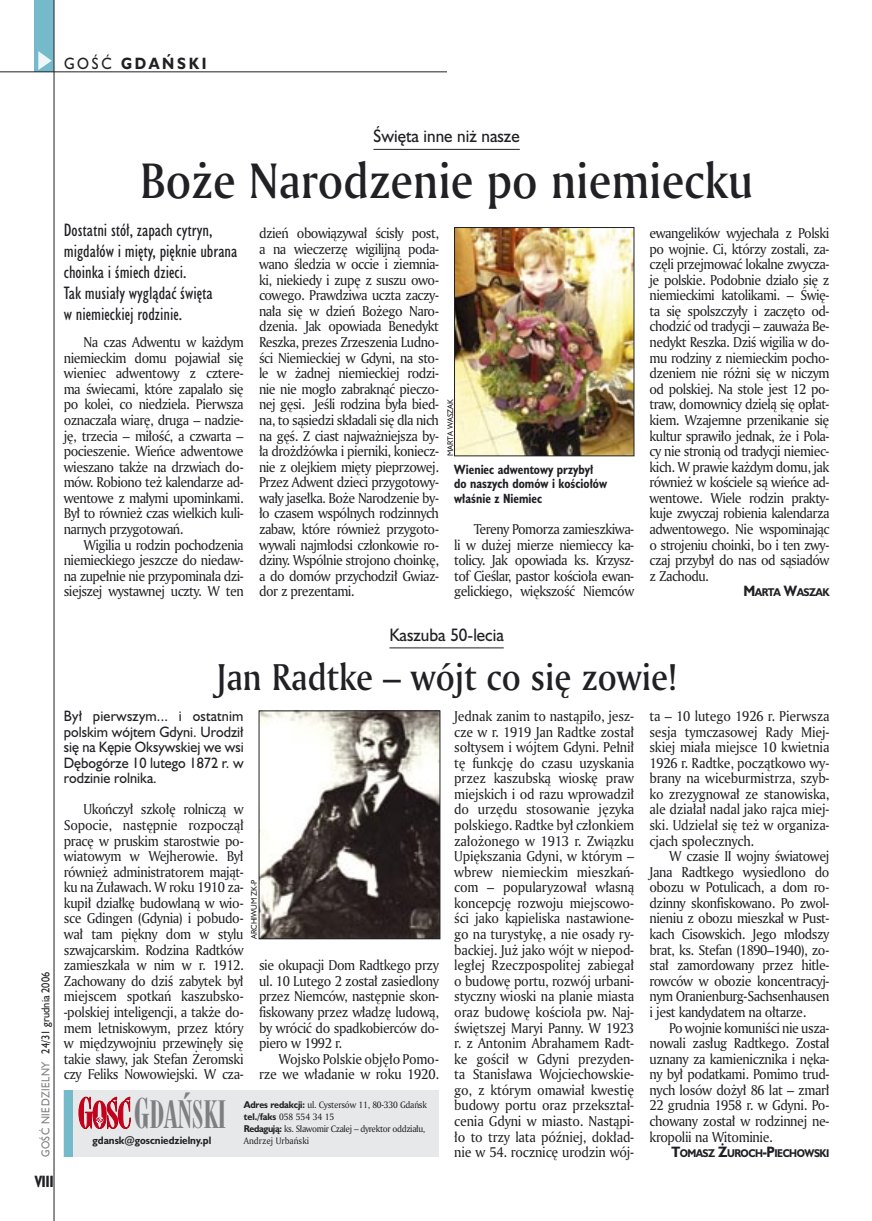
<style>
.page{position:relative;width:872px;height:1221px;background:#fff}
.page>*{position:absolute;margin:0;border:0;box-sizing:border-box;transform-origin:0 0}
._05a_tytyl_AmMd_32_pt{font:48px "Amerigo Md PL";color:#212125;scale:.9 1}
._05a_tytyl_AmMd_48_pt{font:36.45px "Modern 735 PL";color:#7f7f83;scale:.9 1}
._05-9_tytyl_AmMd_24_pt{font:36px "Amerigo Md PL";color:#212125;scale:.9 1}
._06-4_lead_lokal_HuCn_11_pt{font:16.5px/21px "Humanst 521 Cn PL";color:#212125}
._04-3_nadtytul_lokal{font:16.5px "Humanst 521 PL";color:#212125;scale:.94 1}
._15a_temat_lewo{font:700 15px "Humanst 521 PL";letter-spacing:.2em;color:#212125;scale:.9 1}
._16_pagina_lewa{font:700 15px "Humanst 521 Cn PL";color:#212125;scale:.94 1}
._01_body_tekst{font:13.8px/15.6px "Amerigo PL";letter-spacing:-.035em;color:#212125;text-align:justify;scale:.94 1}
._06-5_lead_lokal_maly_Hu_9_pt{font:13.8px/15.6px "Humanst 521 PL";color:#212125;text-align:justify;scale:.94 1}
._01_body_tekst-2{font:13.8px/15.6px "Amerigo PL";letter-spacing:-.015em;color:#212125;text-align:right;scale:.94 1}
._09_podpis_zdjecia_HuCnB{font:700 12.3px/14.4px "Humanst 521 Cn PL";color:#212125;scale:.94 1}
._18_data_lewa{font:10.5px "Humanst 521 PL";color:#212125;scale:.9 1}
._18a_data_lewa_GOSC{font:10.5px "Humanst 521 PL";letter-spacing:.05em;color:#7f7f83;scale:.9 1}
._12a_autor_na_koncu_HuBd{font:700 10.35px "Humanst 521 PL";letter-spacing:-.055em;color:#212125;scale:.9 1}
._20a_stopka_adres{font:700 9.9px "Humanst 521 PL";color:#212125;scale:.94 1}
._20b_stopka_dzial{font:9px "Amerigo PL";letter-spacing:-.04em;color:#212125;scale:.94 1}
._20b_stopka_dzial-2{font:9px "Amerigo PL";letter-spacing:-.02em;color:#212125;scale:.94 1}
._20b_stopka_dzial-3{font:9px "Amerigo PL";color:#212125;scale:.94 1}
._09a_autor_zdjecia_Hu_5_pt{font:7.5px "Humanst 521 PL";color:#212125;scale:.94 1}
.s1{font-weight:400}
.s2{font-size:13.8px}
.s3{font-size:39.6px}
.s4{font-family:"Humanst 521 PL";font-weight:700}
</style>
<div class="page">
<div style="left:35px;top:0;width:19px;height:72px;background:#75baca"></div>
<svg style="left:38px;top:51px;width:14px;height:19px"></svg>
<hr style="left:54px;top:0;width:1px;height:1220px;background:#212125">
<hr style="left:0;top:72px;width:447px;height:1px;background:#212125">
<div style="left:64px;top:1090px;width:375px;height:67px;background:#e7e8e9"></div>
<div style="left:64px;top:1090px;width:8px;height:67px;background:#75baca"></div>
<svg style="left:79px;top:1096px;width:51px;height:32px"></svg>
<hr style="left:373px;top:149px;width:147px;height:1px;background:#212125">
<hr style="left:389px;top:647px;width:115px;height:1px;background:#212125">
<img style="left:261px;top:712px;width:177px;height:225px">
<div style="left:259px;top:710px;width:181px;height:229px;border:1px solid #212125"></div>
<img style="left:456px;top:229px;width:176px;height:225px">
<div style="left:454px;top:227px;width:180px;height:229px;border:1px solid #212125"></div>
<p class="_15a_temat_lewo" style="left:64px;top:53px;width:160px"><span class="s1">GOŚĆ</span> GDAŃSKI</p>
<p class="_04-3_nadtytul_lokal" style="left:373px;top:125px;width:157px">Święta inne niż nasze</p>
<p class="_05a_tytyl_AmMd_32_pt" style="left:140px;top:149px;width:683px">Boże Narodzenie po niemiecku</p>
<p class="_06-4_lead_lokal_HuCn_11_pt" style="left:64px;top:219px;width:175px">Dostatni stół, zapach cytryn, migdałów i mięty, pięknie ubrana choinka i śmiech dzieci.<br>Tak musiały wyglądać święta<br>w niemieckiej rodzinie.</p>
<p class="_01_body_tekst" style="left:64px;top:334px;width:193px;text-indent:20px">Na czas Adwentu w każdym niemieckim domu pojawiał się wieniec adwentowy z cztere&shy;ma świecami, które zapalało się po kolei, co niedziela. Pierwsza oznaczała wiarę, druga – nadzie&shy;ję, trzecia – miłość, a czwarta – pocieszenie. Wieńce adwentowe wieszano także na drzwiach do&shy;mów. Robiono też kalendarze ad&shy;wentowe z małymi upominkami.<br>Był to również czas wielkich kuli&shy;narnych przygotowań.</p>
<p class="_01_body_tekst" style="left:64px;top:536px;width:193px;text-indent:20px">Wigilia u rodzin pochodzenia niemieckiego jeszcze do niedaw&shy;na zupełnie nie przypominała dzi&shy;siejszej wystawnej uczty. W ten</p>
<p class="_01_body_tekst" style="left:259px;top:225px;width:193px">dzień obowiązywał ścisły post, a na wieczerzę wigilijną poda&shy;wano śledzia w occie i ziemnia&shy;ki, niekiedy i zupę z suszu owo&shy;cowego. Prawdziwa uczta zaczy&shy;nała się w dzień Bożego Naro&shy;dzenia. Jak opowiada Benedykt Reszka, prezes Zrzeszenia Ludno&shy;ści Niemieckiej w Gdyni, na sto&shy;le w żadnej niemieckiej rodzi&shy;nie nie mogło zabraknąć pieczo&shy;nej gęsi. Jeśli rodzina była bied&shy;na, to sąsiedzi składali się dla nich na gęś. Z ciast najważniejsza by&shy;ła drożdżówka i pierniki, koniecz&shy;nie z olejkiem mięty pieprzowej.<br>Przez Adwent dzieci przygotowy&shy;wały jasełka. Boże Narodzenie by&shy;ło czasem wspólnych rodzinnych zabaw, które również przygoto&shy;wywali najmłodsi członkowie ro&shy;dziny. Wspólnie strojono choinkę, a do domów przychodził Gwiaz&shy;dor z prezentami.</p>
<p class="_01_body_tekst" style="left:649px;top:225px;width:193px">ewangelików wyjechała z Polski po wojnie. Ci, którzy zostali, za&shy;częli przejmować lokalne zwycza&shy;je polskie. Podobnie działo się z niemieckimi katolikami. – Świę&shy;ta się spolszczyły i zaczęto od&shy;chodzić od tradycji – zauważa Be&shy;nedykt Reszka. Dziś wigilia w do&shy;mu rodziny z niemieckim pocho&shy;dzeniem nie różni się w niczym od polskiej. Na stole jest 12 po&shy;traw, domownicy dzielą się opłat&shy;kiem. Wzajemne przenikanie się kultur sprawiło jednak, że i Pola&shy;cy nie stronią od tradycji niemiec&shy;kich. W prawie każdym domu, jak również w kościele są wieńce ad&shy;wentowe. Wiele rodzin prakty&shy;kuje zwyczaj robienia kalendarza adwentowego. Nie wspominając o strojeniu choinki, bo i ten zwy&shy;czaj przybył do nas od sąsiadów z Zachodu.</p>
<p class="_12a_autor_na_koncu_HuBd" style="left:743px;top:585px;width:97px"><span class="s2">M</span>ARTA <span class="s2">W</span>ASZAK</p>
<p class="_09a_autor_zdjecia_Hu_5_pt" style="left:445px;top:456px;width:62px;rotate:-90deg">MARTA WASZAK</p>
<p class="_09_podpis_zdjecia_HuCnB" style="left:454px;top:461px;width:164px">Wieniec adwentowy przybył do naszych domów i kościołów właśnie z Niemiec</p>
<p class="_01_body_tekst" style="left:454px;top:521px;width:193px;text-indent:20px">Tereny Pomorza zamieszkiwa&shy;li w dużej mierze niemieccy ka&shy;tolicy. Jak opowiada ks. Krzysz&shy;tof Cieślar, pastor kościoła ewan&shy;gelickiego, większość Niemców</p>
<p class="_18_data_lewa" style="left:38px;top:1053px;width:92px;rotate:-90deg">24/31 grudnia 2006</p>
<p class="_18a_data_lewa_GOSC" style="left:38px;top:1156px;width:108px;rotate:-90deg">GOŚĆ NIEDZIELNY</p>
<p class="_16_pagina_lewa" style="left:35px;top:1170px;width:22px">VIII</p>
<p class="_04-3_nadtytul_lokal" style="left:389px;top:623px;width:123px">Kaszuba 50-lecia</p>
<p class="_05-9_tytyl_AmMd_24_pt" style="left:216px;top:653px;width:513px">Jan Radtke – wójt co się zowie!</p>
<p class="_06-5_lead_lokal_maly_Hu_9_pt" style="left:64px;top:707px;width:193px">Był pierwszym... i ostatnim polskim wójtem Gdyni. Urodził się na Kępie Oksywskiej we wsi Dębogórze 10 lutego 1872 r. w rodzinie rolnika.</p>
<p class="_01_body_tekst" style="left:64px;top:801px;width:193px;text-indent:20px">Ukończył szkołę rolniczą w Sopocie, następnie rozpoczął pracę w pruskim starostwie po&shy;wiatowym w Wejherowie. Był również administratorem mająt&shy;ku na Żuławach. W roku 1910 za&shy;kupił działkę budowlaną w wio&shy;sce Gdingen (Gdynia) i pobudo&shy;wał tam piękny dom w stylu szwajcarskim. Rodzina Radtków zamieszkała w nim w r. 1912.<br>Zachowany do dziś zabytek był miejscem spotkań kaszubsko--polskiej inteligencji, a także do&shy;mem letniskowym, przez który w międzywojniu przewinęły się takie sławy, jak Stefan Żeromski czy Feliks Nowowiejski. W cza-</p>
<p class="_09a_autor_zdjecia_Hu_5_pt" style="left:249px;top:939px;width:65px;rotate:-90deg">ARCHIWUM ZK-P</p>
<p class="_01_body_tekst" style="left:259px;top:957px;width:193px">sie okupacji Dom Radtkego przy ul. 10 Lutego 2 został zasiedlony przez Niemców, następnie skon&shy;fiskowany przez władzę ludową, by wrócić do spadkobierców do&shy;piero w 1992 r.</p>
<p class="_01_body_tekst-2" style="left:259px;top:1050px;width:193px">Wojsko Polskie objęło Pomo&shy;rze we władanie w roku 1920.</p>
<p class="_05a_tytyl_AmMd_48_pt" style="left:134px;top:1092px;width:104px"><span class="s3">G</span>DAŃSKI</p>
<p class="_20b_stopka_dzial-2" style="left:244px;top:1098px;width:196px"><span class="s4">Adres redakcji:</span> ul. Cystersów 11, 80-330 Gdańsk</p>
<p class="_20b_stopka_dzial-3" style="left:244px;top:1110px;width:98px"><span class="s4">tel./faks</span> 058 554 34 15</p>
<p class="_20b_stopka_dzial" style="left:244px;top:1122px;width:194px"><span class="s4">Redagują:</span> ks. Sławomir Czalej – dyrektor oddziału,</p>
<p class="_20a_stopka_adres" style="left:92px;top:1133px;width:128px">gdansk@goscniedzielny.pl</p>
<p class="_20b_stopka_dzial-3" style="left:244px;top:1134px;width:71px">Andrzej Urbański</p>
<p class="_01_body_tekst" style="left:454px;top:707px;width:193px">Jednak zanim to nastąpiło, jesz&shy;cze w r. 1919 Jan Radtke został sołtysem i wójtem Gdyni. Pełnił tę funkcję do czasu uzyskania przez kaszubską wioskę praw miejskich i od razu wprowadził do urzędu stosowanie języka polskiego. Radtke był członkiem założonego w 1913 r. Związku Upiększania Gdyni, w którym – wbrew niemieckim mieszkań&shy;com – popularyzował własną koncepcję rozwoju miejscowo&shy;ści jako kąpieliska nastawione&shy;go na turystykę, a nie osady ry&shy;backiej. Już jako wójt w niepod&shy;ległej Rzeczpospolitej zabiegał o budowę portu, rozwój urbani&shy;styczny wioski na planie miasta oraz budowę kościoła pw. Naj&shy;świętszej Maryi Panny. W 1923 r. z Antonim Abrahamem Radt&shy;ke gościł w Gdyni prezyden&shy;ta Stanisława Wojciechowskie&shy;go, z którym omawiał kwestię budowy portu oraz przekształ&shy;cenia Gdyni w miasto. Nastąpi&shy;ło to trzy lata później, dokład&shy;nie w 54. rocznicę urodzin wój-</p>
<p class="_01_body_tekst" style="left:649px;top:707px;width:193px">ta – 10 lutego 1926 r. Pierwsza sesja tymczasowej Rady Miej&shy;skiej miała miejsce 10 kwietnia 1926 r. Radtke, początkowo wy&shy;brany na wiceburmistrza, szyb&shy;ko zrezygnował ze stanowiska, ale działał nadal jako rajca miej&shy;ski. Udzielał się też w organiza&shy;cjach społecznych.</p>
<p class="_01_body_tekst" style="left:649px;top:848px;width:193px;text-indent:20px">W czasie II wojny światowej Jana Radtkego wysiedlono do obozu w Potulicach, a dom ro&shy;dzinny skonfiskowano. Po zwol&shy;nieniu z obozu mieszkał w Pust&shy;kach Cisowskich. Jego młodszy brat, ks. Stefan (1890–1940), zo&shy;stał zamordowany przez hitle&shy;rowców w obozie koncentracyj&shy;nym Oranienburg-Sachsenhausen i jest kandydatem na ołtarze.</p>
<p class="_01_body_tekst" style="left:649px;top:1019px;width:193px;text-indent:20px">Po wojnie komuniści nie usza&shy;nowali zasług Radtkego. Został uznany za kamienicznika i nęka&shy;ny był podatkami. Pomimo trud&shy;nych losów dożył 86 lat – zmarł 22 grudnia 1958 r. w Gdyni. Po&shy;chowany został w rodzinnej ne&shy;kropolii na Witominie.</p>
<p class="_12a_autor_na_koncu_HuBd" style="left:671px;top:1146px;width:177px"><span class="s2">T</span>OMASZ <span class="s2">Ż</span>UROCH<span class="s2">-P</span>IECHOWSKI</p>
</div>
